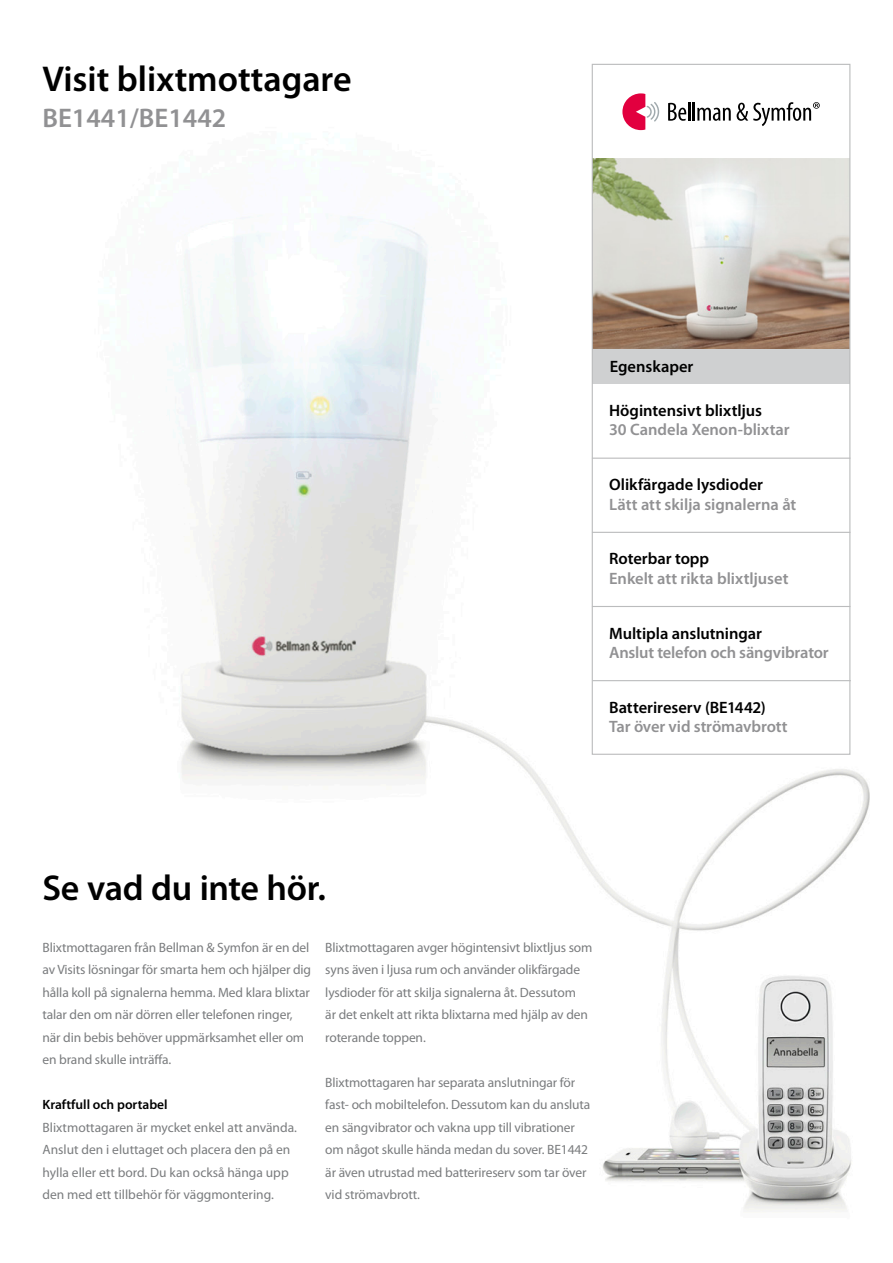
<style>
.page{position:relative;width:893px;height:1263px;background:#fff}
.page>*{position:absolute;margin:0;border:0;box-sizing:border-box;transform-origin:0 0}
.t1{font:600 36px "Myriad Pro";color:#000}
.t2{font:600 27px "Myriad Pro";color:#919193}
.t3{font:600 16.5px "Myriad Pro";letter-spacing:-.005em;color:#919193}
.t4{font:600 16.5px "Myriad Pro";color:#000}
.t5{font:13.5px/22.5px "Myriad Pro";letter-spacing:-.01em;color:#7a7c7e}
.t6{font:600 13.5px "Myriad Pro";color:#000}
</style>
<div class="page">
<img style="left:166px;top:63px;width:704px;height:1148px">
<img style="left:594px;top:159px;width:254px;height:190px">
<div style="left:592px;top:349px;width:258px;height:35px;background:#cfd0d1"></div>
<hr style="left:592px;top:458px;width:258px;height:1px;background:#bbbcbd">
<hr style="left:592px;top:532px;width:258px;height:1px;background:#bbbcbd">
<hr style="left:592px;top:606px;width:258px;height:1px;background:#bbbcbd">
<svg style="left:668px;top:102px;width:63px;height:19px"></svg>
<svg style="left:622px;top:93px;width:37px;height:37px"></svg>
<svg style="left:737px;top:102px;width:83px;height:24px"></svg>
<hr style="left:592px;top:680px;width:259px;height:1px;background:#bbbcbd">
<div style="left:592px;top:64px;width:258px;height:691px;border:1px solid #bbbcbd"></div>
<p class="t1" style="left:43px;top:56px;width:311px">Visit blixtmottagare</p>
<p class="t2" style="left:43px;top:101px;width:185px">BE1441/BE1442</p>
<p class="t4" style="left:610px;top:356px;width:85px">Egenskaper</p>
<p class="t4" style="left:609px;top:400px;width:154px">Högintensivt blixtljus</p>
<p class="t3" style="left:609px;top:419px;width:182px">30 Candela Xenon-blixtar</p>
<p class="t4" style="left:609px;top:474px;width:156px">Olikfärgade lysdioder</p>
<p class="t3" style="left:609px;top:494px;width:189px">Lätt att skilja signalerna åt</p>
<p class="t4" style="left:609px;top:548px;width:102px">Roterbar topp</p>
<p class="t3" style="left:609px;top:568px;width:181px">Enkelt att rikta blixtljuset</p>
<p class="t4" style="left:609px;top:622px;width:155px">Multipla anslutningar</p>
<p class="t3" style="left:609px;top:642px;width:221px">Anslut telefon och sängvibrator</p>
<p class="t4" style="left:609px;top:697px;width:158px">Batterireserv (BE1442)</p>
<p class="t3" style="left:609px;top:716px;width:180px">Tar över vid strömavbrott</p>
<p class="t1" style="left:43px;top:865px;width:285px">Se vad du inte hör.</p>
<p class="t5" style="left:43px;top:936px;width:270px">Blixtmottagaren från Bellman &amp; Symfon är en del av Visits lösningar för smarta hem och hjälper dig hålla koll på signalerna hemma. Med klara blixtar talar den om när dörren eller telefonen ringer, när din bebis behöver uppmärksamhet eller om en brand skulle inträffa.</p>
<p class="t6" style="left:43px;top:1096px;width:127px">Kraftfull och portabel</p>
<p class="t5" style="left:43px;top:1116px;width:256px">Blixtmottagaren är mycket enkel att använda.<br>Anslut den i eluttaget och placera den på en hylla eller ett bord. Du kan också hänga upp den med ett tillbehör för väggmontering.</p>
<p class="t5" style="left:325px;top:936px;width:269px">Blixtmottagaren avger högintensivt blixtljus som syns även i ljusa rum och använder olikfärgade lysdioder för att skilja signalerna åt. Dessutom<br>är det enkelt att rikta blixtarna med hjälp av den roterande toppen.</p>
<p class="t5" style="left:325px;top:1071px;width:267px">Blixtmottagaren har separata anslutningar för fast- och mobiltelefon. Dessutom kan du ansluta en sängvibrator och vakna upp till vibrationer om något skulle hända medan du sover. BE1442 är även utrustad med batterireserv som tar över vid strömavbrott.</p>
</div>
